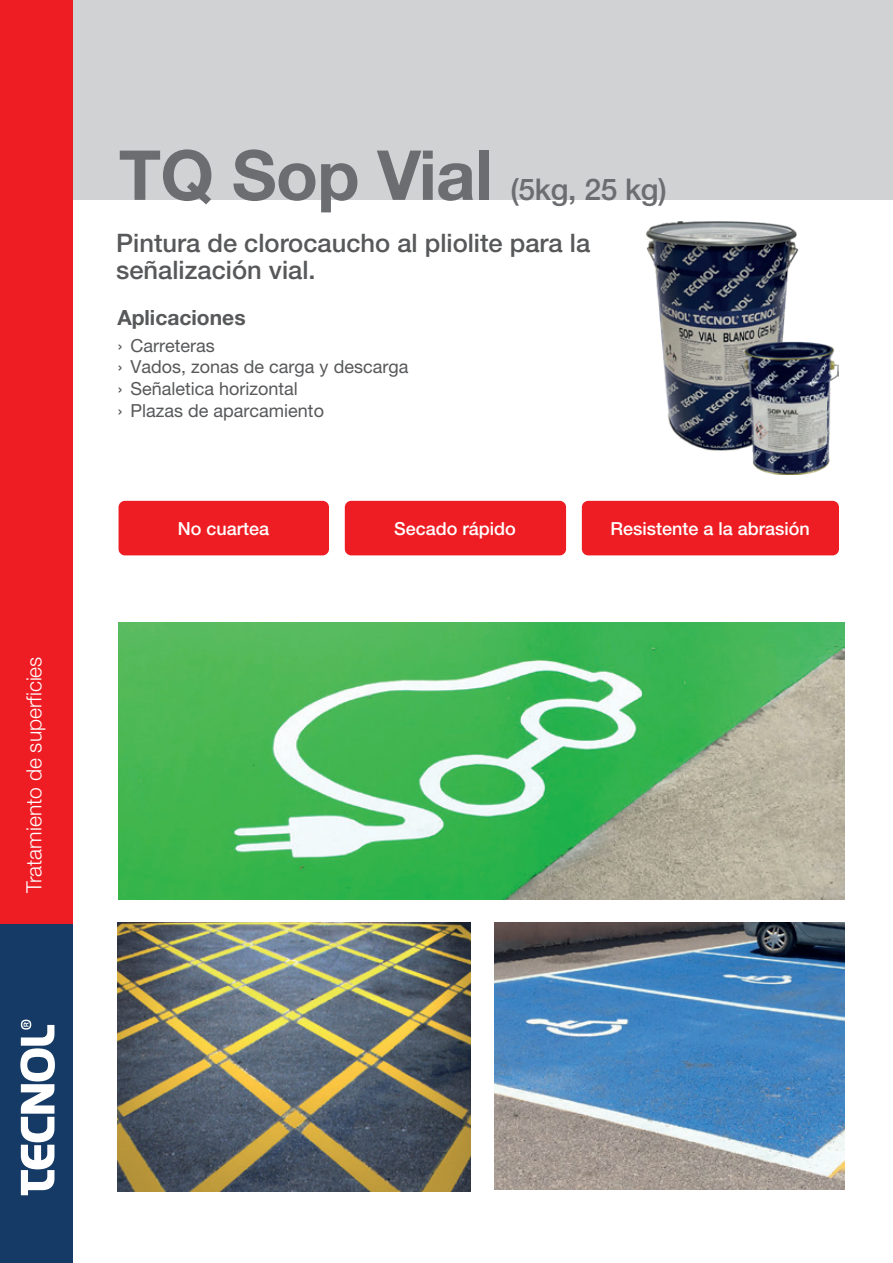
<style>
.page{position:relative;width:893px;height:1263px;background:#fff}
.page>*{position:absolute;margin:0;border:0;box-sizing:border-box;transform-origin:0 0}
.t1{font:700 69px "Helvetica Neue";letter-spacing:-.01em;color:#6c6d70}
.t2{font:500 30px "Helvetica Neue";letter-spacing:-.01em;color:#6c6d70}
.t3{font:500 25.5px/27px "Helvetica Neue";color:#57585a}
.t4{font:300 21px "Helvetica Neue";color:#fff}
.t5{font:700 21px "Helvetica Neue LT Pro";color:#57585a}
.t6{font:18px/21.6px "Helvetica Neue LT Pro";color:#57585a}
.t7{font:500 18px "Helvetica Neue";color:#fff}
</style>
<div class="page">
<img style="left:117px;top:922px;width:354px;height:269px">
<div style="left:72px;top:1px;width:821px;height:199px;background:#d1d2d4"></div>
<div style="left:345px;top:501px;width:221px;height:54px;background:#ee1d23;border-radius:6px"></div>
<div style="left:582px;top:501px;width:257px;height:54px;background:#ee1d23;border-radius:6px"></div>
<div style="left:119px;top:501px;width:210px;height:54px;background:#ee1d23;border-radius:6px"></div>
<div style="left:0;top:0;width:72px;height:1263px;background:#ee1d23"></div>
<div style="left:0;top:924px;width:72px;height:339px;background:#143a65"></div>
<svg style="left:20px;top:1020px;width:35px;height:175px"></svg>
<img style="left:495px;top:922px;width:349px;height:267px">
<img style="left:119px;top:623px;width:725px;height:276px">
<img style="left:647px;top:221px;width:192px;height:254px">
<p class="t4" style="left:21px;top:893px;width:238px;rotate:-90deg">Tratamiento de superficies</p>
<h1 class="t1" style="left:119px;top:133px;width:375px">TQ Sop Vial</h1>
<h2 class="t2" style="left:510px;top:171px;width:158px">(5kg, 25 kg)</h2>
<h3 class="t3" style="left:116px;top:229px;width:475px">Pintura de clorocaucho al pliolite para la señalización vial.</h3>
<p class="t5" style="left:117px;top:305px;width:130px">Aplicaciones</p>
<p class="t6" style="left:118px;top:334px;width:292px">› Carreteras<br>› Vados, zonas de carga y descarga › Señaletica horizontal<br>› Plazas de aparcamiento</p>
<p class="t7" style="left:178px;top:518px;width:93px">No cuartea</p>
<p class="t7" style="left:394px;top:518px;width:123px">Secado rápido</p>
<p class="t7" style="left:610px;top:518px;width:201px">Resistente a la abrasión</p>
</div>
